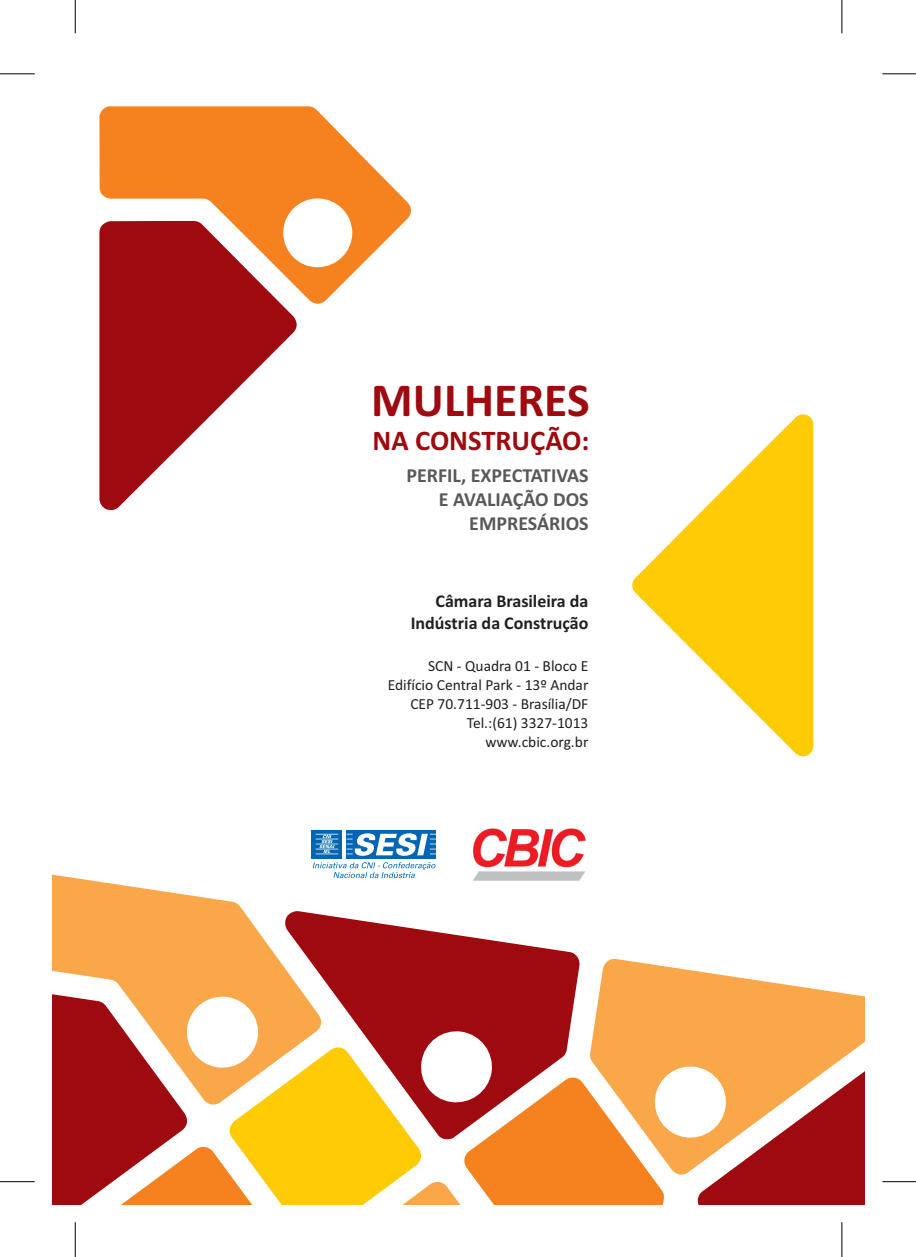
<style>
.page{position:relative;width:916px;height:1257px;background:#fff}
.page>*{position:absolute;margin:0;border:0;box-sizing:border-box;transform-origin:0 0}
.t1{font:700 47.55px "Calibri";color:#9e0a0f}
.t2{font:700 28.5px "Calibri";color:#9e0a0f}
.t3{font:700 19.95px/24.2px "Calibri";color:#58595b;text-align:right}
.t4{font:700 18px/21.9px "Calibri";color:#231f20;text-align:right}
.t5{font:15.45px/18.9px "Calibri";color:#231f20;text-align:right}
</style>
<div class="page">
<img style="left:473px;top:828px;width:113px;height:53px">
<div style="left:347px;top:829px;width:89px;height:29px;background:#0066b3"></div>
<div style="left:311px;top:829px;width:31px;height:29px;background:#0066b3"></div>
<svg style="left:316px;top:833px;width:22px;height:21px"></svg>
<svg style="left:347px;top:833px;width:89px;height:22px"></svg>
<svg style="left:313px;top:862px;width:122px;height:15px"></svg>
<svg style="left:99px;top:303px;width:198px;height:207px;fill:#9e0a0f"></svg>
<svg style="left:99px;top:106px;width:312px;height:197px;fill:#f5821f"></svg>
<svg style="left:632px;top:414px;width:181px;height:343px;fill:#ffcb04"></svg>
<svg style="left:599px;top:959px;width:265px;height:215px;fill:#faa74a"></svg>
<svg style="left:697px;top:1066px;width:167px;height:137px"></svg>
<svg style="left:321px;top:914px;width:259px;height:78px;fill:#9e0a0f"></svg>
<svg style="left:53px;top:873px;width:268px;height:119px;fill:#faa74a"></svg>
<svg style="left:53px;top:992px;width:611px;height:211px"></svg>
<hr style="left:0;top:1181px;width:35px;height:1px;background:#000">
<hr style="left:75px;top:1221px;width:1px;height:35px;background:#000">
<hr style="left:0;top:74px;width:35px;height:1px;background:#000">
<hr style="left:75px;top:0;width:1px;height:33px;background:#000">
<hr style="left:882px;top:74px;width:34px;height:1px;background:#000">
<hr style="left:842px;top:0;width:1px;height:33px;background:#000">
<hr style="left:882px;top:1181px;width:34px;height:1px;background:#000">
<hr style="left:842px;top:1221px;width:1px;height:35px;background:#000">
<h1 class="t1" style="left:371px;top:380px;width:220px">MULHERES</h1>
<h2 class="t2" style="left:372px;top:428px;width:218px">NA CONSTRUÇÃO:</h2>
<p class="t3" style="left:406px;top:464px;width:184px">PERFIL, EXPECTATIVAS<br>E AVALIAÇÃO DOS<br>EMPRESÁRIOS</p>
<p class="t4" style="left:411px;top:591px;width:179px">Câmara Brasileira da<br>Indústria da Construção</p>
<p class="t5" style="left:388px;top:657px;width:202px">SCN ‐ Quadra 01 ‐ Bloco E<br>Edifício Central Park ‐ 13º Andar<br>CEP 70.711‐903 ‐ Brasília/DF<br>Tel.:(61) 3327‐1013 www.cbic.org.br</p>
</div>
